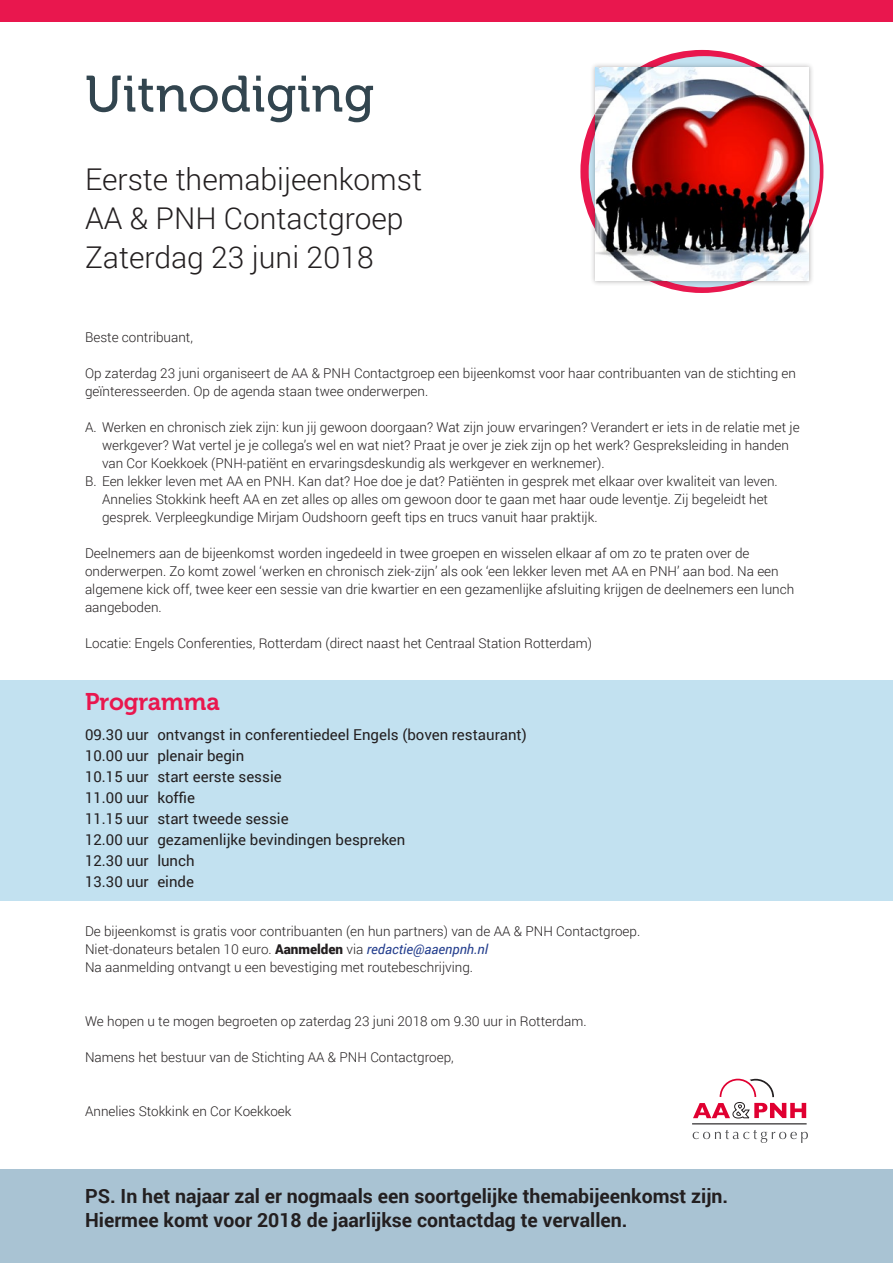
<style>
.page{position:relative;width:893px;height:1263px;background:#fff}
.page>*{position:absolute;margin:0;border:0;box-sizing:border-box;transform-origin:0 0}
.t1{font:51px "Museo 500";letter-spacing:.01em;color:#32454f}
.t2{font:300 30px/39px "Roboto";color:#231f20}
.t3{font:24px "Museo 700";color:#e9174e}
.t4{font:700 19.5px/24px "Roboto";color:#231f20}
.t5{font:15px/21px "Roboto";color:#231f20}
.t6{font:300 13.5px/18px "Roboto";color:#231f20}
.s1{font-weight:900}
.s2{font-weight:400;font-style:italic;color:#253f8e}
</style>
<div class="page">
<div style="left:0;top:680px;width:893px;height:220px;background:#c2e1f0"></div>
<svg style="left:580px;top:50px;width:243px;height:243px;background:#df517c"></svg>
<div style="left:590px;top:62px;width:224px;height:224px;background:#231f20;opacity:.3"></div>
<img style="left:595px;top:67px;width:214px;height:214px">
<div style="left:0;top:0;width:893px;height:21px;background:#e9174e"></div>
<div style="left:0;top:1169px;width:893px;height:94px;background:#a9c3d3"></div>
<hr style="left:692px;top:1123px;width:115px;height:1px;background:#231f20">
<svg style="left:693px;top:1079px;width:113px;height:40px"></svg>
<svg style="left:693px;top:1130px;width:115px;height:13px"></svg>
<h1 class="t1" style="left:85px;top:66px;width:291px">Uitnodiging</h1>
<h2 class="t2" style="left:85px;top:158px;width:338px">Eerste themabijeenkomst<br>AA &amp; PNH Contactgroep<br>Zaterdag 23 juni 2018</h2>
<p class="t6" style="left:85px;top:328px;width:109px">Beste contribuant,</p>
<p class="t6" style="left:85px;top:364px;width:712px">Op zaterdag 23 juni organiseert de AA &amp; PNH Contactgroep een bijeenkomst voor haar contribuanten van de stichting en geïnteresseerden. Op de agenda staan twee onderwerpen.</p>
<p class="t6" style="left:85px;top:418px;width:716px">A. Werken en chronisch ziek zijn: kun jij gewoon doorgaan? Wat zijn jouw ervaringen? Verandert er iets in de relatie met je</p>
<p class="t6" style="left:102px;top:436px;width:688px">werkgever? Wat vertel je je collega’s wel en wat niet? Praat je over je ziek zijn op het werk? Gespreksleiding in handen</p>
<p class="t6" style="left:102px;top:454px;width:504px">van Cor Koekkoek (PNH-patiënt en ervaringsdeskundig als werkgever en werknemer).</p>
<p class="t6" style="left:85px;top:472px;width:694px">B. Een lekker leven met AA en PNH. Kan dat? Hoe doe je dat? Patiënten in gesprek met elkaar over kwaliteit van leven.</p>
<p class="t6" style="left:102px;top:490px;width:667px">Annelies Stokkink heeft AA en zet alles op alles om gewoon door te gaan met haar oude leventje. Zij begeleidt het</p>
<p class="t6" style="left:102px;top:508px;width:497px">gesprek. Verpleegkundige Mirjam Oudshoorn geeft tips en trucs vanuit haar praktijk.</p>
<p class="t6" style="left:85px;top:544px;width:711px">Deelnemers aan de bijeenkomst worden ingedeeld in twee groepen en wisselen elkaar af om zo te praten over de onderwerpen. Zo komt zowel ‘werken en chronisch ziek-zijn’ als ook ‘een lekker leven met AA en PNH’ aan bod. Na een algemene kick off, twee keer een sessie van drie kwartier en een gezamenlijke afsluiting krijgen de deelnemers een lunch aangeboden.</p>
<p class="t6" style="left:85px;top:634px;width:508px">Locatie: Engels Conferenties, Rotterdam (direct naast het Centraal Station Rotterdam)</p>
<h3 class="t3" style="left:85px;top:688px;width:136px">Programma</h3>
<p class="t5" style="left:85px;top:723px;width:443px">09.30 uur ontvangst in conferentiedeel Engels (boven restaurant)<br>10.00 uur plenair begin<br>10.15 uur start eerste sessie<br>11.00 uur koffie<br>11.15 uur start tweede sessie<br>12.00 uur gezamenlijke bevindingen bespreken<br>12.30 uur lunch<br>13.30 uur einde</p>
<p class="t6" style="left:85px;top:922px;width:557px">De bijeenkomst is gratis voor contribuanten (en hun partners) van de AA &amp; PNH Contactgroep.<br>Niet-donateurs betalen 10 euro. <span class="s1">Aanmelden</span> via <span class="s2">redactie@aaenpnh.nl<br></span>Na aanmelding ontvangt u een bevestiging met routebeschrijving.</p>
<p class="t6" style="left:85px;top:1012px;width:503px">We hopen u te mogen begroeten op zaterdag 23 juni 2018 om 9.30 uur in Rotterdam.</p>
<p class="t6" style="left:85px;top:1048px;width:370px">Namens het bestuur van de Stichting AA &amp; PNH Contactgroep,</p>
<p class="t6" style="left:85px;top:1102px;width:208px">Annelies Stokkink en Cor Koekkoek</p>
<h3 class="t4" style="left:85px;top:1183px;width:645px">PS. In het najaar zal er nogmaals een soortgelijke themabijeenkomst zijn.<br>Hiermee komt voor 2018 de jaarlijkse contactdag te vervallen.</h3>
</div>
